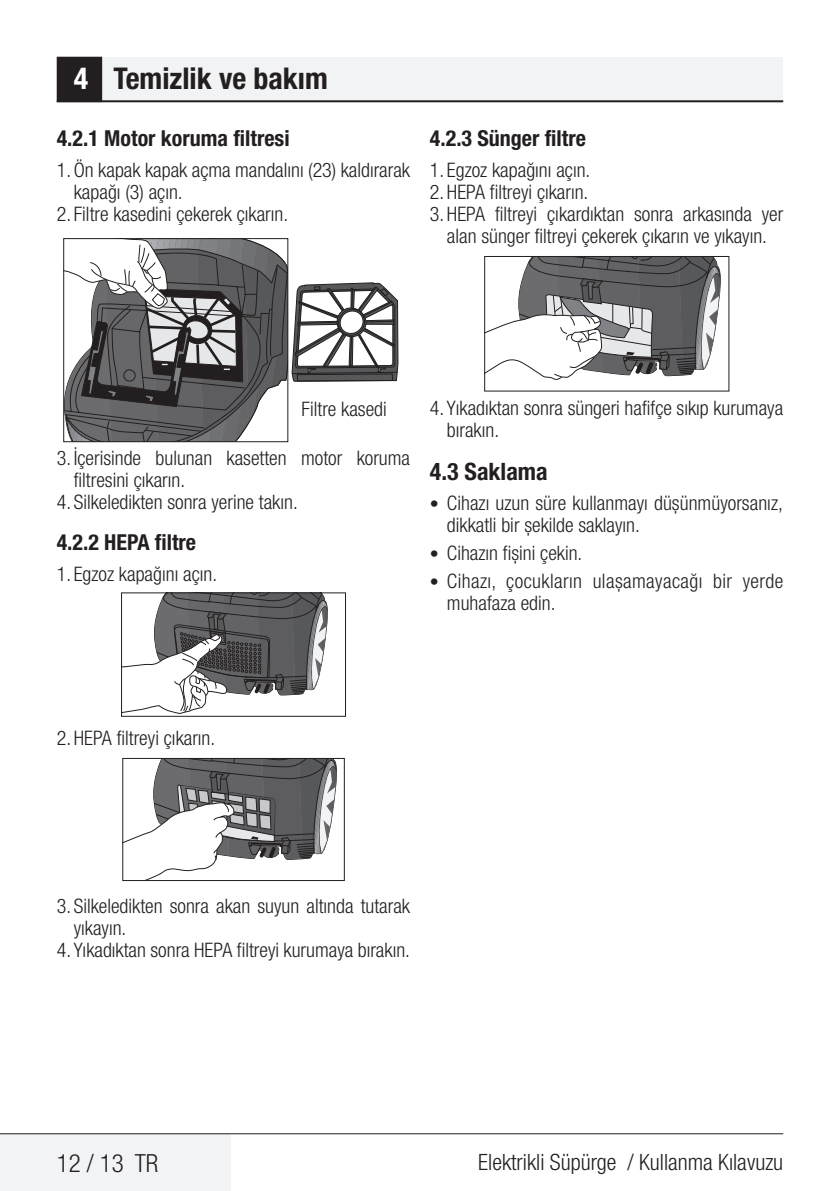
<style>
.page{position:relative;width:840px;height:1191px;background:#fff}
.page>*{position:absolute;margin:0;border:0;box-sizing:border-box;transform-origin:0 0}
.t1{font:700 condensed 30px "Helvetica Neue LT Pro";color:#231f20}
.t2{font:300 condensed 25px "Helvetica Neue LT Pro";color:#231f20}
.t3{font:700 condensed 24px "Helvetica Neue LT Pro";color:#231f20}
.t4{font:300 condensed 22.4px "Helvetica Neue LT Pro";color:#231f20}
.t5{font:700 condensed 22px "Helvetica Neue LT Pro";color:#231f20}
.t6{font:300 condensed 20px/22px "Helvetica Neue LT Pro";color:#231f20}
.t7{font:300 condensed 20px/22px "Helvetica Neue LT Pro";letter-spacing:.02em;color:#231f20}
.s1{color:#fff}
.s2{font-weight:700;font-size:18px}
</style>
<div class="page">
<div style="left:0;top:1133px;width:230px;height:58px;background:#f2f3f4"></div>
<hr style="left:0;top:1133px;width:782px;height:1px;background:#231f20">
<div style="left:57px;top:57px;width:725px;height:45px;background:#f2f3f4"></div>
<hr style="left:57px;top:100px;width:725px;height:2px;background:#231f20">
<div style="left:58px;top:58px;width:43px;height:43px;background:#231f20"></div>
<div style="left:57px;top:57px;width:45px;height:45px;border:2px solid #231f20"></div>
<svg style="left:63px;top:239px;width:335px;height:203px"></svg>
<svg style="left:123px;top:594px;width:205px;height:120px"></svg>
<div style="left:121px;top:592px;width:225px;height:124px;border:1px solid #231f20"></div>
<svg style="left:124px;top:760px;width:213px;height:119px"></svg>
<div style="left:122px;top:758px;width:222px;height:123px;border:1px solid #231f20"></div>
<svg style="left:486px;top:258px;width:235px;height:122px"></svg>
<div style="left:484px;top:256px;width:245px;height:135px;border:1px solid #231f20"></div>
<h1 class="t1" style="left:74px;top:60px;width:255px"><span class="s1">4</span> Temizlik ve bakım</h1>
<p class="t5" style="left:57px;top:125px;width:234px">4.2.1 Motor koruma filtresi</p>
<p class="t6" style="left:74px;top:159px;width:337px;text-indent:-17px">1.Ön kapak kapak açma mandalını (23) kaldırarak kapağı (3) açın.</p>
<p class="t6" style="left:57px;top:203px;width:233px">2. Filtre kasedini çekerek çıkarın.</p>
<p class="t5" style="left:429px;top:125px;width:157px">4.2.3 Sünger filtre</p>
<p class="t6" style="left:429px;top:159px;width:162px">1. Egzoz kapağını açın.</p>
<p class="t6" style="left:429px;top:181px;width:160px">2. HEPA filtreyi çıkarın.</p>
<p class="t6" style="left:429px;top:203px;width:354px;text-align:center">3. HEPA filtreyi çıkardıktan sonra arkasında yer alan sünger filtreyi çekerek çıkarın ve yıkayın.</p>
<p class="t6" style="left:301px;top:398px;width:87px">Filtre kasedi</p>
<p class="t6" style="left:74px;top:447px;width:337px;text-indent:-17px">3. İçerisinde bulunan kasetten motor koruma filtresini çıkarın.</p>
<p class="t6" style="left:57px;top:491px;width:242px">4. Silkeledikten sonra yerine takın.</p>
<p class="t5" style="left:57px;top:529px;width:141px">4.2.2 HEPA filtre</p>
<p class="t6" style="left:57px;top:563px;width:162px">1. Egzoz kapağını açın.</p>
<p class="t6" style="left:446px;top:396px;width:337px;text-indent:-17px">4. Yıkadıktan sonra süngeri hafifçe sıkıp kurumaya bırakın.</p>
<p class="t3" style="left:429px;top:457px;width:119px">4.3 Saklama</p>
<p class="t6" style="left:446px;top:492px;width:337px;text-indent:-17px"><span class="s2">•</span> Cihazı uzun süre kullanmayı düşünmüyorsanız, dikkatli bir şekilde saklayın.</p>
<p class="t6" style="left:429px;top:542px;width:154px"><span class="s2">•</span> Cihazın fişini çekin.</p>
<p class="t7" style="left:446px;top:569px;width:337px;text-indent:-17px"><span class="s2">•</span> Cihazı, çocukların ulaşamayacağı bir yerde muhafaza edin.</p>
<p class="t6" style="left:57px;top:727px;width:160px">2. HEPA filtreyi çıkarın.</p>
<p class="t6" style="left:74px;top:894px;width:337px;text-indent:-17px">3. Silkeledikten sonra akan suyun altında tutarak yıkayın.</p>
<p class="t6" style="left:57px;top:938px;width:354px">4. Yıkadıktan sonra HEPA filtreyi kurumaya bırakın.</p>
<p class="t2" style="left:57px;top:1148px;width:103px">12 / 13 TR</p>
<p class="t4" style="left:478px;top:1149px;width:306px">Elektrikli Süpürge / Kullanma Kılavuzu</p>
</div>
